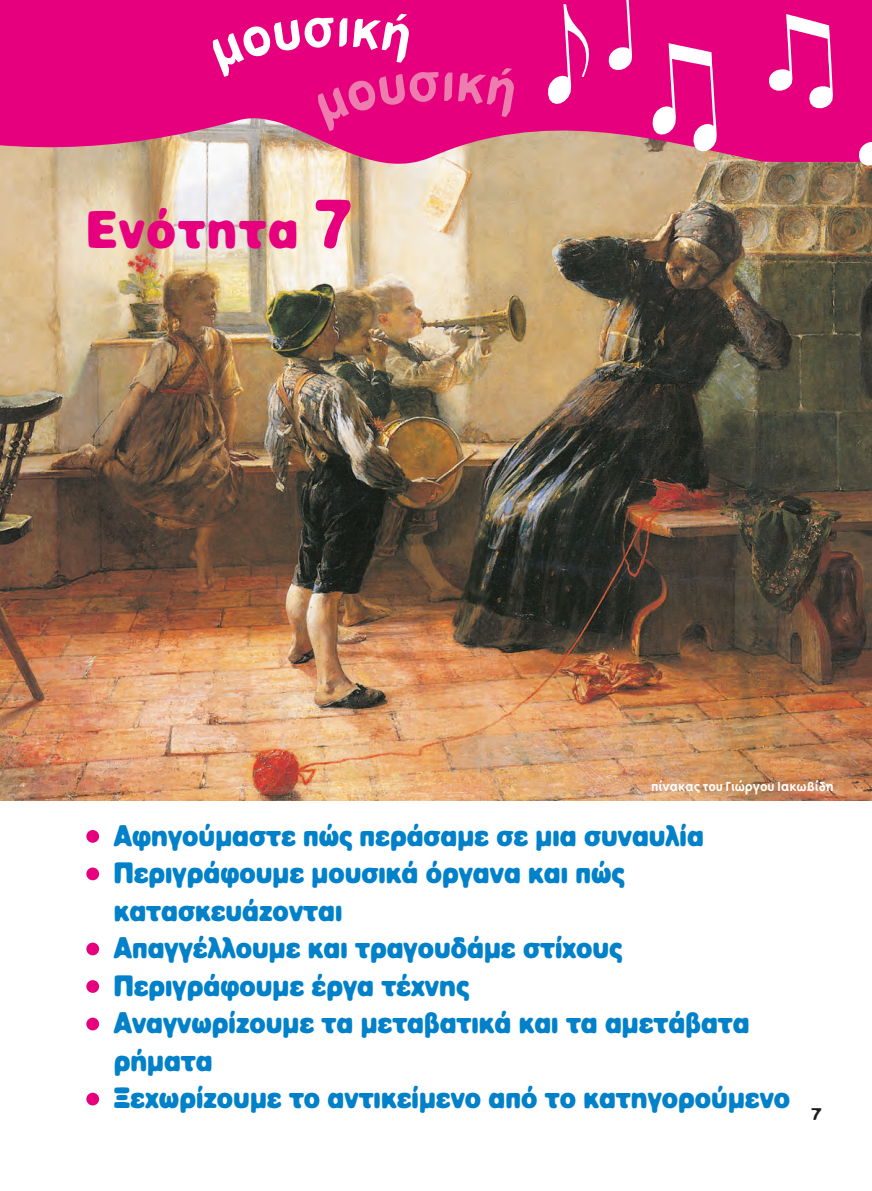
<style>
.page{position:relative;width:872px;height:1191px;background:#fff}
.page>*{position:absolute;margin:0;border:0;box-sizing:border-box;transform-origin:0 0}
.ENOTHTA{font:54px "CF Fat";letter-spacing:.04em;color:#e6007e;scale:.9 1}
.ENOTHTA_PERIEXOMENA{font:30px/37.5px "CF Fat";color:#0081c9;scale:.9 1}
.KEIMENO{font:16.5px "CF Milk";color:#1d1d1b;scale:1.2 1}
.KEIMENO-2{font:700 15px "Triplex Sans OTGR";color:#fff}
.s1{font-size:72px}
</style>
<div class="page">
<img style="left:0;top:181px;width:872px;height:619px">
<div style="left:86px;top:829px;width:13px;height:13px;background:#e6007e;border-radius:50%"></div>
<div style="left:86px;top:867px;width:13px;height:13px;background:#e6007e;border-radius:50%"></div>
<div style="left:86px;top:942px;width:13px;height:13px;background:#e6007e;border-radius:50%"></div>
<svg style="left:86px;top:979px;width:13px;height:13px"></svg>
<div style="left:86px;top:1017px;width:13px;height:13px;background:#e6007e;border-radius:50%"></div>
<div style="left:86px;top:1092px;width:13px;height:13px;background:#e6007e;border-radius:50%"></div>
<svg style="left:0;top:0;width:872px;height:181px;background:#df3586"></svg>
<svg style="left:213px;top:14px;width:225px;height:117px;background:#e82d92"></svg>
<svg style="left:444px;top:72px;width:8px;height:29px"></svg>
<svg style="left:458px;top:68px;width:56px;height:49px;background:#e82d8f"></svg>
<svg style="left:548px;top:4px;width:41px;height:100px"></svg>
<svg style="left:608px;top:0;width:24px;height:70px"></svg>
<svg style="left:858px;top:75px;width:14px;height:90px"></svg>
<svg style="left:652px;top:43px;width:64px;height:108px"></svg>
<svg style="left:769px;top:14px;width:64px;height:94px"></svg>
<p class="ENOTHTA" style="left:86px;top:198px;width:295px">Ενότητα <span class="s1">7</span></p>
<p class="KEIMENO-2" style="left:651px;top:778px;width:184px">πίνακας του Γιώργου Ιακωβίδη</p>
<p class="ENOTHTA_PERIEXOMENA" style="left:114px;top:815px;width:657px">Αφηγούμαστε πώς περάσαμε σε μια συναυλία</p>
<p class="ENOTHTA_PERIEXOMENA" style="left:114px;top:853px;width:569px">Περιγράφουμε μουσικά όργανα και πώς κατασκευάζονται</p>
<p class="ENOTHTA_PERIEXOMENA" style="left:114px;top:928px;width:566px">Απαγγέλλουμε και τραγουδάμε στίχους</p>
<p class="ENOTHTA_PERIEXOMENA" style="left:114px;top:965px;width:396px">Περιγράφουμε έργα τέχνης</p>
<p class="ENOTHTA_PERIEXOMENA" style="left:114px;top:1003px;width:708px">Αναγνωρίζουμε τα μεταβατικά και τα αμετάβατα ρήματα</p>
<p class="ENOTHTA_PERIEXOMENA" style="left:114px;top:1078px;width:753px">Ξεχωρίζουμε το αντικείμενο από το κατηγορούμενο</p>
<p class="KEIMENO" style="left:811px;top:1105px;width:10px">7</p>
</div>
